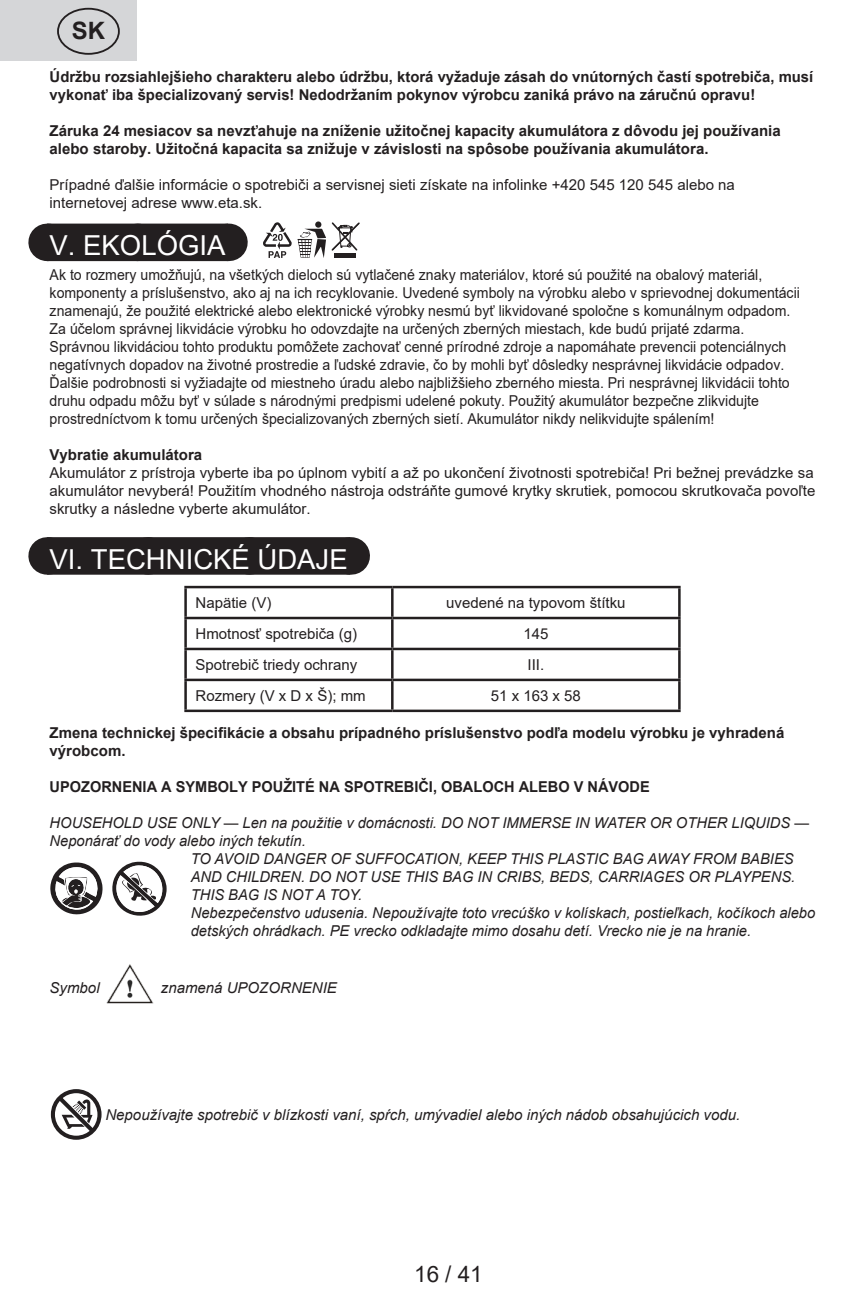
<style>
.page{position:relative;width:865px;height:1312px;background:#fff}
.page>*{position:absolute;margin:0;border:0;box-sizing:border-box;transform-origin:0 0}
.Grafický_nadpis_ETA{font:27.5px "Arial";color:#fff}
.t1{font:700 24px "Arial";color:#231f20}
.t2{font:22.5px "Arial";color:#231f20}
.Normální{font:15px/18px "Arial";color:#231f20;scale:.94 1}
.Normální-2{font:700 15px/18px "Arial";color:#231f20}
.Normální-3{font:15px/18px "Arial";color:#231f20}
.text{font:italic 15px/18px "Arial";color:#231f20}
.Normální-4{font:italic 15px "Arial";color:#231f20}
</style>
<div class="page">
<div style="left:0;top:0;width:136px;height:61px;background:#d5d6d8"></div>
<div style="left:57px;top:8px;width:63px;height:47px;border:2px solid #231f20;border-radius:50%"></div>
<div style="left:47px;top:223px;width:181px;height:38px;background:#231f20"></div>
<svg style="left:137px;top:223px;width:46px;height:1px"></svg>
<hr style="left:228px;top:223px;width:1px;height:38px;background:#231f20">
<div style="left:47px;top:537px;width:303px;height:37px;background:#231f20"></div>
<svg style="left:150px;top:537px;width:150px;height:1px"></svg>
<hr style="left:350px;top:537px;width:1px;height:37px;background:#231f20">
<hr style="left:184px;top:585px;width:208px;height:3px;background:#231f20">
<hr style="left:184px;top:588px;width:3px;height:28px;background:#231f20">
<hr style="left:392px;top:585px;width:288px;height:3px;background:#231f20">
<hr style="left:391px;top:588px;width:2px;height:28px;background:#231f20">
<hr style="left:678px;top:588px;width:2px;height:28px;background:#231f20">
<hr style="left:184px;top:616px;width:208px;height:3px;background:#231f20">
<hr style="left:184px;top:619px;width:3px;height:28px;background:#231f20">
<hr style="left:392px;top:616px;width:288px;height:3px;background:#231f20">
<hr style="left:391px;top:619px;width:2px;height:28px;background:#231f20">
<hr style="left:678px;top:619px;width:2px;height:28px;background:#231f20">
<hr style="left:184px;top:647px;width:208px;height:3px;background:#231f20">
<hr style="left:184px;top:650px;width:3px;height:28px;background:#231f20">
<hr style="left:392px;top:647px;width:288px;height:3px;background:#231f20">
<hr style="left:391px;top:650px;width:2px;height:28px;background:#231f20">
<hr style="left:678px;top:650px;width:2px;height:28px;background:#231f20">
<hr style="left:184px;top:678px;width:208px;height:3px;background:#231f20">
<hr style="left:184px;top:681px;width:3px;height:28px;background:#231f20">
<hr style="left:392px;top:678px;width:288px;height:3px;background:#231f20">
<hr style="left:391px;top:681px;width:2px;height:28px;background:#231f20">
<hr style="left:678px;top:681px;width:2px;height:28px;background:#231f20">
<hr style="left:184px;top:709px;width:208px;height:3px;background:#231f20">
<hr style="left:392px;top:709px;width:288px;height:3px;background:#231f20">
<svg style="left:112px;top:861px;width:55px;height:55px"></svg>
<svg style="left:50px;top:862px;width:53px;height:53px"></svg>
<img style="left:106px;top:964px;width:48px;height:40px">
<svg style="left:50px;top:1110px;width:52px;height:30px"></svg>
<svg style="left:51px;top:1089px;width:50px;height:50px"></svg>
<svg style="left:263px;top:221px;width:97px;height:37px"></svg>
<h2 class="t1" style="left:72px;top:13px;width:35px">SK</h2>
<p class="Normální-2" style="left:50px;top:68px;width:765px">Údržbu rozsiahlejšieho charakteru alebo údržbu, ktorá vyžaduje zásah do vnútorných častí spotrebiča, musí vykonať iba špecializovaný servis! Nedodržaním pokynov výrobcu zaniká právo na záručnú opravu!</p>
<p class="Normální-2" style="left:50px;top:122px;width:732px">Záruka 24 mesiacov sa nevzťahuje na zníženie užitočnej kapacity akumulátora z dôvodu jej používania alebo staroby. Užitočná kapacita sa znižuje v závislosti na spôsobe používania akumulátora.</p>
<p class="Normální-3" style="left:50px;top:175px;width:686px">Prípadné ďalšie informácie o spotrebiči a servisnej sieti získate na infolinke +420 545 120 545 alebo na internetovej adrese www.eta.sk.</p>
<p class="Grafický_nadpis_ETA" style="left:50px;top:226px;width:177px">V. EKOLÓGIA</p>
<p class="Normální" style="left:50px;top:266px;width:799px">Ak to rozmery umožňujú, na všetkých dieloch sú vytlačené znaky materiálov, ktoré sú použité na obalový materiál, komponenty a príslušenstvo, ako aj na ich recyklovanie. Uvedené symboly na výrobku alebo v sprievodnej dokumentácii znamenajú, že použité elektrické alebo elektronické výrobky nesmú byť likvidované spoločne s komunálnym odpadom.<br>Za účelom správnej likvidácie výrobku ho odovzdajte na určených zberných miestach, kde budú prijaté zdarma.<br>Správnou likvidáciou tohto produktu pomôžete zachovať cenné prírodné zdroje a napomáhate prevencii potenciálnych negatívnych dopadov na životné prostredie a ľudské zdravie, čo by mohli byť dôsledky nesprávnej likvidácie odpadov.<br>Ďalšie podrobnosti si vyžiadajte od miestneho úradu alebo najbližšieho zberného miesta. Pri nesprávnej likvidácii tohto druhu odpadu môžu byť v súlade s národnými predpismi udelené pokuty. Použitý akumulátor bezpečne zlikvidujte prostredníctvom k tomu určených špecializovaných zberných sietí. Akumulátor nikdy nelikvidujte spálením!</p>
<p class="Normální-2" style="left:50px;top:446px;width:154px">Vybratie akumulátora</p>
<p class="Normální-3" style="left:50px;top:464px;width:767px;text-align:justify">Akumulátor z prístroja vyberte iba po úplnom vybití a až po ukončení životnosti spotrebiča! Pri bežnej prevádzke sa akumulátor nevyberá! Použitím vhodného nástroja odstráňte gumové krytky skrutiek, pomocou skrutkovača povoľte skrutky a následne vyberte akumulátor.</p>
<p class="Grafický_nadpis_ETA" style="left:50px;top:540px;width:299px">VI. TECHNICKÉ ÚDAJE</p>
<p class="Normální-3" style="left:196px;top:593px;width:77px">Napätie (V)</p>
<p class="Normální-3" style="left:446px;top:593px;width:181px">uvedené na typovom štítku</p>
<p class="Normální-3" style="left:196px;top:624px;width:163px">Hmotnosť spotrebiča (g)</p>
<p class="Normální-3" style="left:523px;top:624px;width:27px">145</p>
<p class="Normální-3" style="left:196px;top:655px;width:163px">Spotrebič triedy ochrany</p>
<p class="Normální-3" style="left:527px;top:655px;width:18px">III.</p>
<p class="Normální-3" style="left:196px;top:686px;width:172px">Rozmery (V x D x Š); mm</p>
<p class="Normální-3" style="left:491px;top:686px;width:92px">51 x 163 x 58</p>
<p class="Normální-2" style="left:50px;top:723px;width:736px">Zmena technickej špecifikácie a obsahu prípadného príslušenstvo podľa modelu výrobku je vyhradená výrobcom.</p>
<p class="Normální-2" style="left:50px;top:777px;width:601px">UPOZORNENIA A SYMBOLY POUŽITÉ NA SPOTREBIČI, OBALOCH ALEBO V NÁVODE</p>
<p class="text" style="left:50px;top:814px;width:761px">HOUSEHOLD USE ONLY — Len na použitie v domácnosti. DO NOT IMMERSE IN WATER OR OTHER LIQUIDS —<br>Neponárať do vody alebo iných tekutín.</p>
<p class="text" style="left:191px;top:850px;width:606px;text-align:justify">TO AVOID DANGER OF SUFFOCATION, KEEP THIS PLASTIC BAG AWAY FROM BABIES AND CHILDREN. DO NOT USE THIS BAG IN CRIBS, BEDS, CARRIAGES OR PLAYPENS.<br>THIS BAG IS NOT A TOY.</p>
<p class="text" style="left:191px;top:904px;width:626px">Nebezpečenstvo udusenia. Nepoužívajte toto vrecúško v kolískach, postieľkach, kočíkoch alebo detských ohrádkach. PE vrecko odkladajte mimo dosahu detí. Vrecko nie je na hranie.</p>
<p class="Normální-4" style="left:50px;top:978px;width:52px">Symbol</p>
<p class="Normální-4" style="left:161px;top:978px;width:177px">znamená UPOZORNENIE</p>
<p class="Normální-4" style="left:105px;top:1104px;width:636px">Nepoužívajte spotrebič v blízkosti vaní, spŕch, umývadiel alebo iných nádob obsahujúcich vodu.</p>
<h3 class="t2" style="left:414px;top:1258px;width:70px">16 / 41</h3>
</div>
